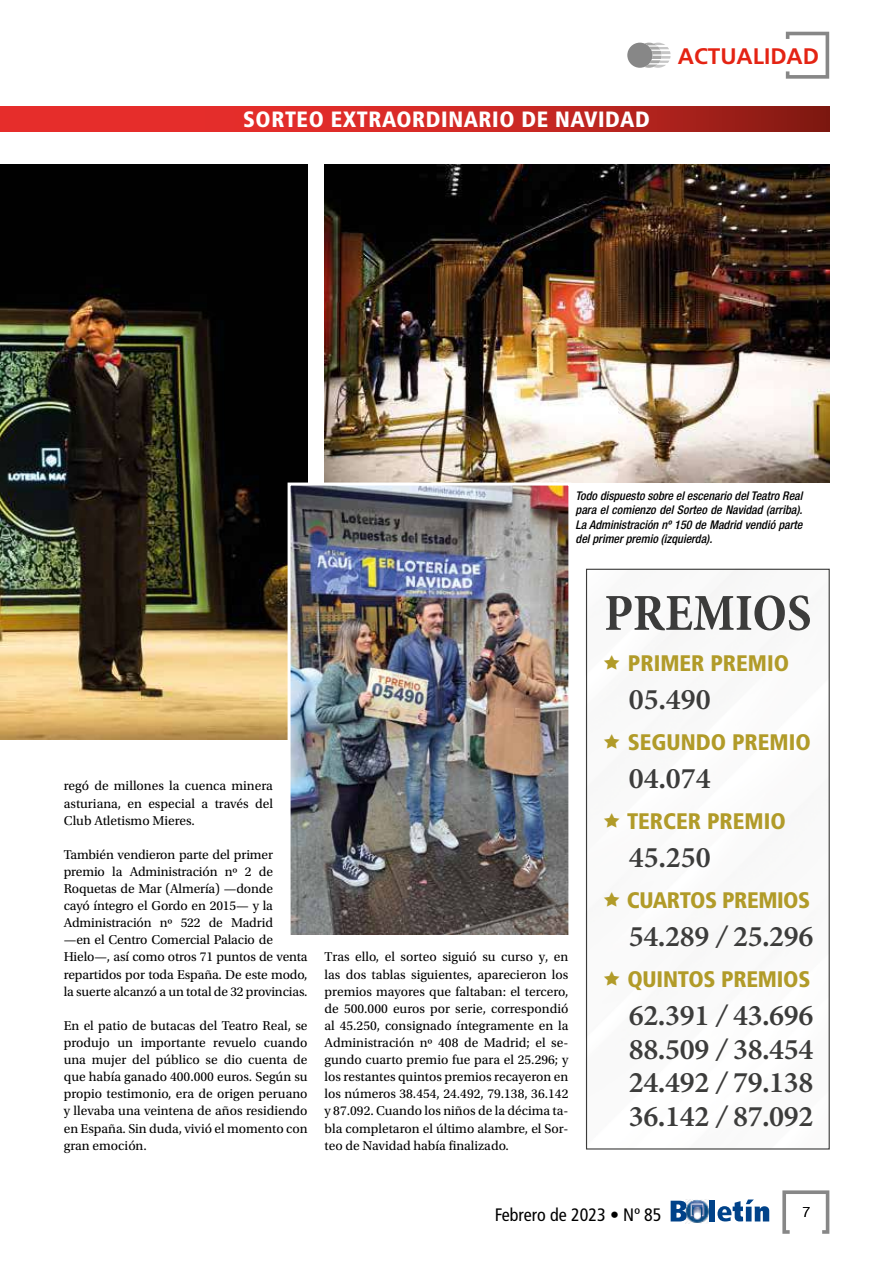
<style>
.page{position:relative;width:893px;height:1263px;background:#fff}
.page>*{position:absolute;margin:0;border:0;box-sizing:border-box;transform-origin:0 0}
.t1{font:700 condensed 52.5px "Minion Pro";color:#3c3c3b}
.t2{font:30px/33.8px "Minion Variable Concept";letter-spacing:-.01em;color:#3c3c3b;text-align:justify}
.t3{font:900 condensed 22.5px "Frutiger LT Std";color:#b19b29}
.t4{font:900 condensed 22.5px "Frutiger LT Std";letter-spacing:-.02em;color:#b19b29}
.t5{font:700 22.5px "Frutiger LT Std";color:#e42313}
.t6{font:900 condensed 22.2px "Frutiger LT Std";letter-spacing:.025em;color:#fff}
.t7{font:condensed 18px "Frutiger LT Std";color:#000}
.t8{font:300 14.25px "Helvetica Neue LT Std";color:#000}
.t9{font:13.5px/17.1px "Utopia Std";letter-spacing:-.01em;color:#000;text-align:justify}
.t10{font:italic 500 condensed 12px/14.4px "Helvetica Neue LT Std";color:#000;text-align:justify}
.s1{font-style:italic}
</style>
<div class="page">
<svg style="left:786px;top:32px;width:43px;height:47px"></svg>
<svg style="left:644px;top:43px;width:26px;height:25px"></svg>
<div style="left:627px;top:43px;width:25px;height:25px;background:#878787;border-radius:50%"></div>
<svg style="left:0;top:106px;width:829px;height:26px;background:#ca2723"></svg>
<div style="left:586px;top:569px;width:244px;height:580px;border:1px solid #3c3c3b"></div>
<img style="left:0;top:165px;width:308px;height:574px">
<img style="left:325px;top:165px;width:504px;height:317px">
<img style="left:286px;top:481px;width:287px;height:454px">
<svg style="left:782px;top:1190px;width:47px;height:44px"></svg>
<svg style="left:671px;top:1201px;width:15px;height:20px"></svg>
<div style="left:709px;top:1200px;width:6px;height:21px;background:#004289"></div>
<svg style="left:717px;top:1199px;width:52px;height:22px"></svg>
<img style="left:686px;top:1199px;width:23px;height:24px">
<h3 class="t6" style="left:243px;top:106px;width:408px">SORTEO EXTRAORDINARIO DE NAVIDAD</h3>
<h3 class="t5" style="left:678px;top:43px;width:143px">ACTUALIDAD</h3>
<p class="t10" style="left:576px;top:488px;width:228px">Todo dispuesto sobre el escenario del Teatro Real para el comienzo del Sorteo de Navidad (arriba).<br>La Administración nº 150 de Madrid vendió parte del primer premio (izquierda).</p>
<p class="t9" style="left:64px;top:778px;width:211px">regó de millones la cuenca minera asturiana, en especial a través del Club Atletismo Mieres.</p>
<p class="t9" style="left:64px;top:846px;width:245px;text-align:left">También vendieron parte del primer premio la Administración nº 2 de Roquetas de Mar (Almería) —donde<br>cayó íntegro el Gordo en 2015— y la Administración nº 522 de Madrid<br>—en el Centro Comercial Palacio de Hielo—, así como otros 71 puntos de venta repartidos por toda España. De este modo, la suerte alcanzó a un total de 32 provincias.</p>
<p class="t9" style="left:64px;top:1017px;width:245px">En el patio de butacas del Teatro Real, se produjo un importante revuelo cuando una mujer del público se dio cuenta de que había ganado 400.000 euros. Según su propio testimonio, era de origen peruano y llevaba una veintena de años residiendo en España. Sin duda, vivió el momento con gran emoción.</p>
<p class="t9" style="left:325px;top:949px;width:245px">Tras ello, el sorteo siguió su curso y, en las dos tablas siguientes, aparecieron los premios mayores que faltaban: el tercero, de 500.000 euros por serie, correspondió al 45.250, consignado íntegramente en la Administración nº 408 de Madrid; el se&shy;gundo cuarto premio fue para el 25.296; y los restantes quintos premios recayeron en los números 38.454, 24.492, 79.138, 36.142 y 87.092. Cuando los niños de la décima ta&shy;bla completaron el último alambre, el Sor&shy;teo de Navidad había finalizado.</p>
<h1 class="t1" style="left:604px;top:577px;width:209px">PREMIOS</h1>
<h3 class="t3" style="left:628px;top:649px;width:163px">PRIMER PREMIO</h3>
<h2 class="t2" style="left:629px;top:682px;width:83px">05.490</h2>
<h3 class="t3" style="left:628px;top:728px;width:184px">SEGUNDO PREMIO</h3>
<h2 class="t2" style="left:629px;top:761px;width:83px">04.074</h2>
<h3 class="t3" style="left:627px;top:807px;width:160px">TERCER PREMIO</h3>
<h2 class="t2" style="left:629px;top:840px;width:83px">45.250</h2>
<h3 class="t4" style="left:627px;top:886px;width:185px">CUARTOS PREMIOS</h3>
<h2 class="t2" style="left:629px;top:919px;width:186px">54.289 <span class="s1">/</span> 25.296</h2>
<h3 class="t3" style="left:627px;top:965px;width:185px">QUINTOS PREMIOS</h3>
<h2 class="t2" style="left:629px;top:998px;width:186px">62.391 <span class="s1">/</span> 43.696<br>88.509 <span class="s1">/</span> 38.454<br>24.492 <span class="s1">/</span> 79.138<br>36.142 <span class="s1">/</span> 87.092</h2>
<h3 class="t7" style="left:495px;top:1204px;width:168px">Febrero de 2023 • Nº 85</h3>
<p class="t8" style="left:802px;top:1203px;width:9px">7</p>
</div>
